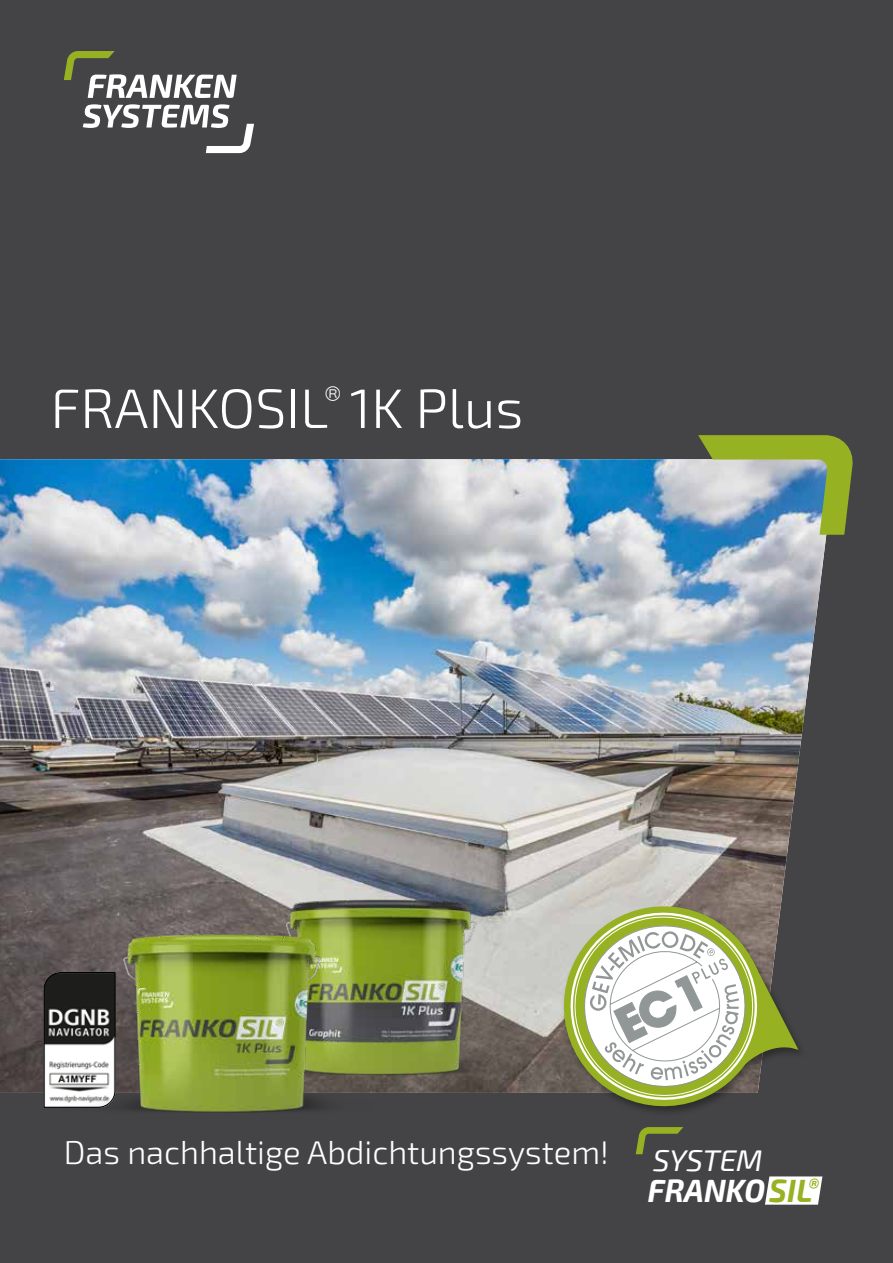
<style>
.page{position:relative;width:893px;height:1263px;background:#444446}
.page>*{position:absolute;margin:0;border:0;box-sizing:border-box;transform-origin:0 0}
.t1{font:300 55.5px "Exo 2";color:#fff}
.t2{font:300 32.85px "Exo 2";color:#fff}
.t3{font:italic 700 31.5px "Exo 2";color:#fff}
.t4{font:italic 30px "Exo 2";color:#fff}
.s1{color:#96b222}
</style>
<div class="page">
<img style="left:0;top:459px;width:827px;height:634px">
<svg style="left:82px;top:104px;width:172px;height:49px"></svg>
<svg style="left:64px;top:51px;width:173px;height:47px"></svg>
<svg style="left:670px;top:435px;width:183px;height:100px;background:#92aa90"></svg>
<svg style="left:636px;top:1127px;width:47px;height:27px"></svg>
<svg style="left:765px;top:1176px;width:57px;height:29px;background:#ededed"></svg>
<img style="left:229px;top:847px;width:298px;height:246px">
<div style="left:561px;top:904px;width:247px;height:214px;background:#444446"></div>
<svg style="left:550px;top:893px;width:249px;height:200px"></svg>
<svg style="left:559px;top:901px;width:210px;height:211px;background:#b7bc9c"></svg>
<svg style="left:43px;top:971px;width:21px;height:137px;background:#80807f"></svg>
<img style="left:64px;top:872px;width:309px;height:241px">
<h1 class="t1" style="left:51px;top:376px;width:474px">FRANKOSIL<sup>®</sup> 1K Plus</h1>
<p class="t2" style="left:64px;top:1133px;width:547px">Das nachhaltige Abdichtungssystem!</p>
<p class="t4" style="left:653px;top:1143px;width:113px">SYSTEM</p>
<p class="t3" style="left:647px;top:1172px;width:174px">FRANKO<span class="s1">SIL</span><sup>®</sup></p>
</div>
